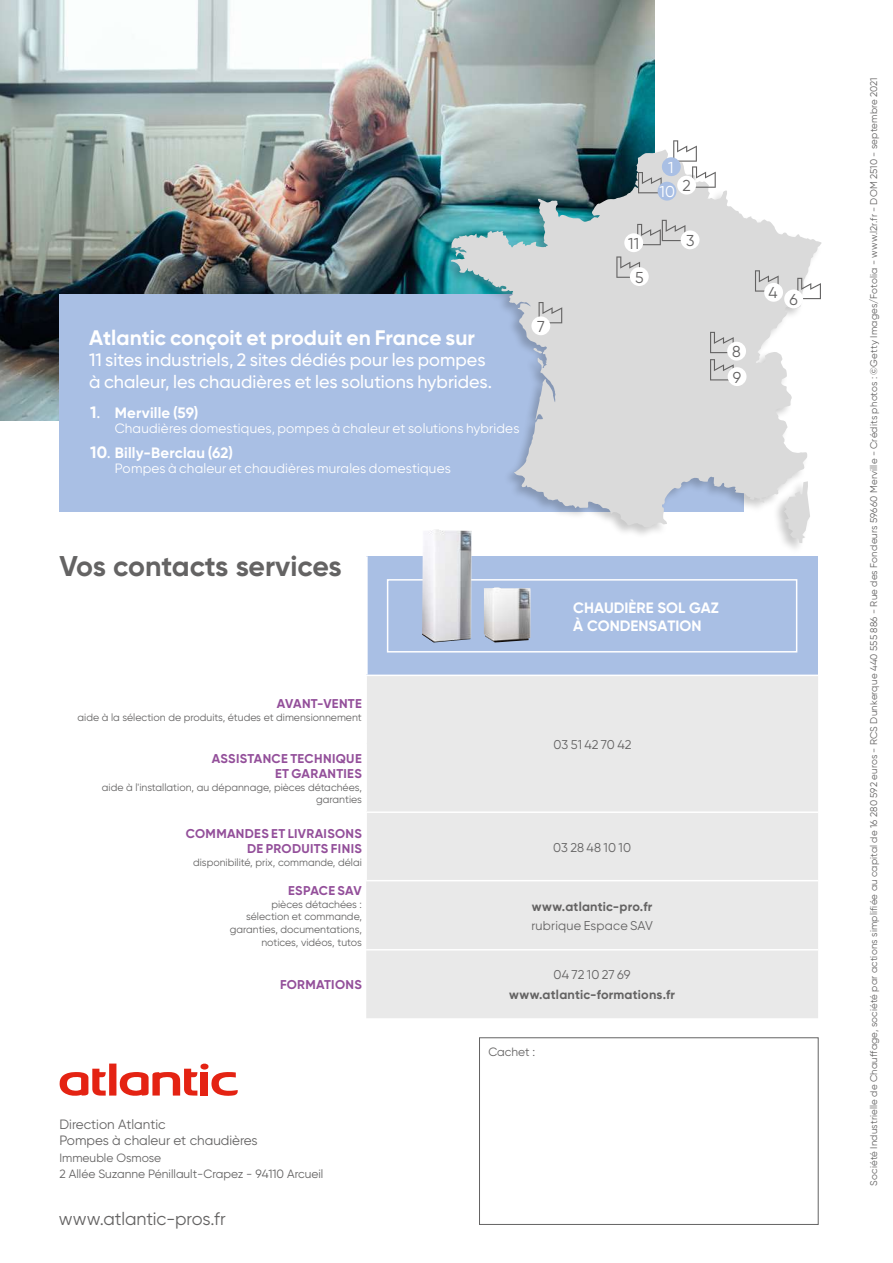
<style>
.page{position:relative;width:893px;height:1263px;background:#fff}
.page>*{position:absolute;margin:0;border:0;box-sizing:border-box;transform-origin:0 0}
.t1{font:700 28.5px "Gilroy";letter-spacing:-.005em;color:#646363}
.t2{font:700 21px "Gilroy";color:#fff}
.t3{font:500 18px/21.6px "Gilroy";color:#fff}
.t4{font:18px "Gilroy";color:#646363}
.t5{font:15.75px/25.5px "Gilroy";color:#646363}
.t6{font:15.75px "Gilroy";color:#fff}
.t7{font:700 15px/18px "Gilroy";color:#fff}
.t8{font:13.5px "Gilroy";letter-spacing:.015em;color:#fff}
.t9{font:13.5px/16.5px "Gilroy";color:#646363}
.t10{font:700 12.75px/15.3px "Gilroy";letter-spacing:.025em;color:#934f9a;text-align:right}
.t11{font:12.75px "Gilroy";letter-spacing:.01em;color:#646363}
.t12{font:700 12.75px "Gilroy";letter-spacing:.015em;color:#646363}
.t13{font:12px/16.5px "Gilroy";color:#646363}
.t14{font:10.5px/12.6px "Gilroy";color:#646363;text-align:right}
.t15{font:9.75px "Gilroy";letter-spacing:.02em;color:#646363}
.s1{font-size:16.5px}
.s2{font-weight:500;font-size:16.5px}
</style>
<div class="page">
<hr style="left:892px;top:391px;width:1px;height:691px;background:#dadada">
<img style="left:0;top:0;width:655px;height:421px">
<div style="left:60px;top:294px;width:684px;height:217px;background:#a9bfe4"></div>
<div style="left:439px;top:148px;width:384px;height:391px;background:#000;opacity:.21"></div>
<svg style="left:450px;top:149px;width:373px;height:378px;fill:#dadada"></svg>
<svg style="left:533px;top:348px;width:10px;height:5px"></svg>
<svg style="left:638px;top:172px;width:24px;height:21px"></svg>
<div style="left:658px;top:182px;width:18px;height:19px;background:#a9bfe4;border-radius:50%"></div>
<div style="left:662px;top:157px;width:19px;height:19px;background:#a9bfe4;border-radius:50%"></div>
<div style="left:681px;top:230px;width:18px;height:19px;background:#fff;border-radius:50%"></div>
<svg style="left:673px;top:140px;width:43px;height:48px"></svg>
<div style="left:677px;top:176px;width:19px;height:19px;background:#fff;border-radius:50%"></div>
<svg style="left:616px;top:256px;width:24px;height:22px"></svg>
<div style="left:630px;top:267px;width:19px;height:19px;background:#fff;border-radius:50%"></div>
<svg style="left:539px;top:302px;width:23px;height:21px"></svg>
<div style="left:531px;top:316px;width:19px;height:19px;background:#fff;border-radius:50%"></div>
<svg style="left:755px;top:270px;width:24px;height:22px"></svg>
<div style="left:764px;top:283px;width:19px;height:19px;background:#fff;border-radius:50%"></div>
<svg style="left:710px;top:332px;width:24px;height:21px"></svg>
<div style="left:727px;top:342px;width:19px;height:19px;background:#fff;border-radius:50%"></div>
<svg style="left:710px;top:359px;width:24px;height:21px"></svg>
<div style="left:728px;top:367px;width:18px;height:19px;background:#fff;border-radius:50%"></div>
<div style="left:772px;top:480px;width:39px;height:75px;background:#000;opacity:.21"></div>
<svg style="left:784px;top:481px;width:26px;height:62px"></svg>
<svg style="left:637px;top:220px;width:48px;height:25px"></svg>
<div style="left:624px;top:233px;width:19px;height:19px;background:#fff;border-radius:50%"></div>
<svg style="left:797px;top:278px;width:24px;height:21px"></svg>
<div style="left:784px;top:289px;width:19px;height:19px;background:#fff;border-radius:50%"></div>
<svg style="left:60px;top:1063px;width:178px;height:33px"></svg>
<div style="left:366px;top:556px;width:452px;height:119px;background:#a9bfe4"></div>
<div style="left:366px;top:676px;width:452px;height:342px;background:#e9e9e9"></div>
<hr style="left:365px;top:556px;width:3px;height:119px;background:#fff">
<hr style="left:365px;top:811px;width:453px;height:2px;background:#fff">
<hr style="left:365px;top:880px;width:453px;height:1px;background:#fff">
<hr style="left:365px;top:676px;width:2px;height:68px;background:#fff">
<hr style="left:365px;top:744px;width:2px;height:67px;background:#fff">
<hr style="left:365px;top:813px;width:2px;height:67px;background:#fff">
<hr style="left:366px;top:949px;width:452px;height:1px;background:#fff">
<div style="left:387px;top:579px;width:410px;height:73px;border:2px solid #fff"></div>
<div style="left:479px;top:1037px;width:340px;height:188px;border:1px solid #646363"></div>
<img style="left:484px;top:587px;width:46px;height:55px">
<img style="left:422px;top:530px;width:50px;height:112px">
<h2 class="t2" style="left:89px;top:324px;width:387px">Atlantic conçoit et produit en France sur</h2>
<h3 class="t3" style="left:89px;top:349px;width:405px">11 sites industriels, 2 sites dédiés pour les pompes à chaleur, les chaudières et les solutions hybrides.</h3>
<h3 class="t7" style="left:90px;top:403px;width:110px"><span class="s1">1</span><span class="s2">.</span> Merville (59)</h3>
<p class="t8" style="left:115px;top:420px;width:406px">Chaudières domestiques, pompes à chaleur et solutions hybrides</p>
<h3 class="t7" style="left:90px;top:444px;width:145px"><span class="s1">10</span><span class="s2">.</span> Billy-Berclau (62)</h3>
<p class="t8" style="left:115px;top:460px;width:338px">Pompes à chaleur et chaudières murales domestiques</p>
<h3 class="t5" style="left:537px;top:313px;width:9px">7</h3>
<h3 class="t5" style="left:628px;top:230px;width:12px">11</h3>
<h3 class="t5" style="left:635px;top:264px;width:10px">5</h3>
<h3 class="t6" style="left:668px;top:157px;width:7px">1</h3>
<h3 class="t6" style="left:659px;top:182px;width:17px">10</h3>
<h3 class="t5" style="left:682px;top:172px;width:10px">2</h3>
<h3 class="t5" style="left:686px;top:228px;width:10px">3</h3>
<h3 class="t5" style="left:732px;top:339px;width:10px">8<br>9</h3>
<h3 class="t5" style="left:769px;top:280px;width:11px">4</h3>
<h3 class="t5" style="left:789px;top:286px;width:10px">6</h3>
<h1 class="t1" style="left:60px;top:548px;width:284px">Vos contacts services</h1>
<p class="t10" style="left:277px;top:696px;width:86px">AVANT-VENTE</p>
<p class="t14" style="left:77px;top:711px;width:286px">aide à la sélection de produits, études et dimensionnement</p>
<p class="t10" style="left:212px;top:751px;width:152px">ASSISTANCE TECHNIQUE<br>ET GARANTIES</p>
<p class="t14" style="left:102px;top:781px;width:262px">aide à l'installation, au dépannage, pièces détachées, garanties</p>
<p class="t10" style="left:186px;top:825px;width:178px">COMMANDES ET LIVRAISONS<br>DE PRODUITS FINIS</p>
<p class="t14" style="left:193px;top:855px;width:170px">disponibilité, prix, commande, délai</p>
<h3 class="t7" style="left:573px;top:598px;width:147px">CHAUDIÈRE SOL GAZ<br>À CONDENSATION</h3>
<p class="t11" style="left:554px;top:737px;width:79px">03 51 42 70 42</p>
<p class="t11" style="left:553px;top:839px;width:79px">03 28 48 10 10</p>
<p class="t10" style="left:288px;top:883px;width:75px">ESPACE SAV</p>
<p class="t14" style="left:230px;top:898px;width:134px">pièces détachées : sélection et commande, garanties, documentations, notices, vidéos, tutos</p>
<p class="t12" style="left:532px;top:898px;width:122px">www.atlantic-pro.fr</p>
<p class="t11" style="left:531px;top:918px;width:123px">rubrique Espace SAV</p>
<p class="t10" style="left:280px;top:977px;width:83px">FORMATIONS</p>
<p class="t9" style="left:60px;top:1115px;width:200px">Direction Atlantic<br>Pompes à chaleur et chaudières</p>
<p class="t13" style="left:60px;top:1149px;width:265px">Immeuble Osmose<br>2 Allée Suzanne Pénillault-Crapez - 94110 Arcueil</p>
<h3 class="t4" style="left:59px;top:1207px;width:168px">www.atlantic-pros.fr</h3>
<p class="t11" style="left:554px;top:967px;width:79px">04 72 10 27 69</p>
<p class="t12" style="left:509px;top:986px;width:167px">www.atlantic-formations.fr</p>
<p class="t13" style="left:488px;top:1044px;width:48px">Cachet :</p>
<p class="t15" style="left:868px;top:1186px;width:1110px;rotate:-90deg">Société Industrielle de Chauffage, société par actions simplifiée au capital de 16 280 592 euros - RCS Dunkerque 440 555 886 - Rue des Fondeurs 59660 Merville - Crédits photos : ©Getty Images/Fotolia - www.l2r.fr - DOM 2510 - septembre 2021</p>
</div>
